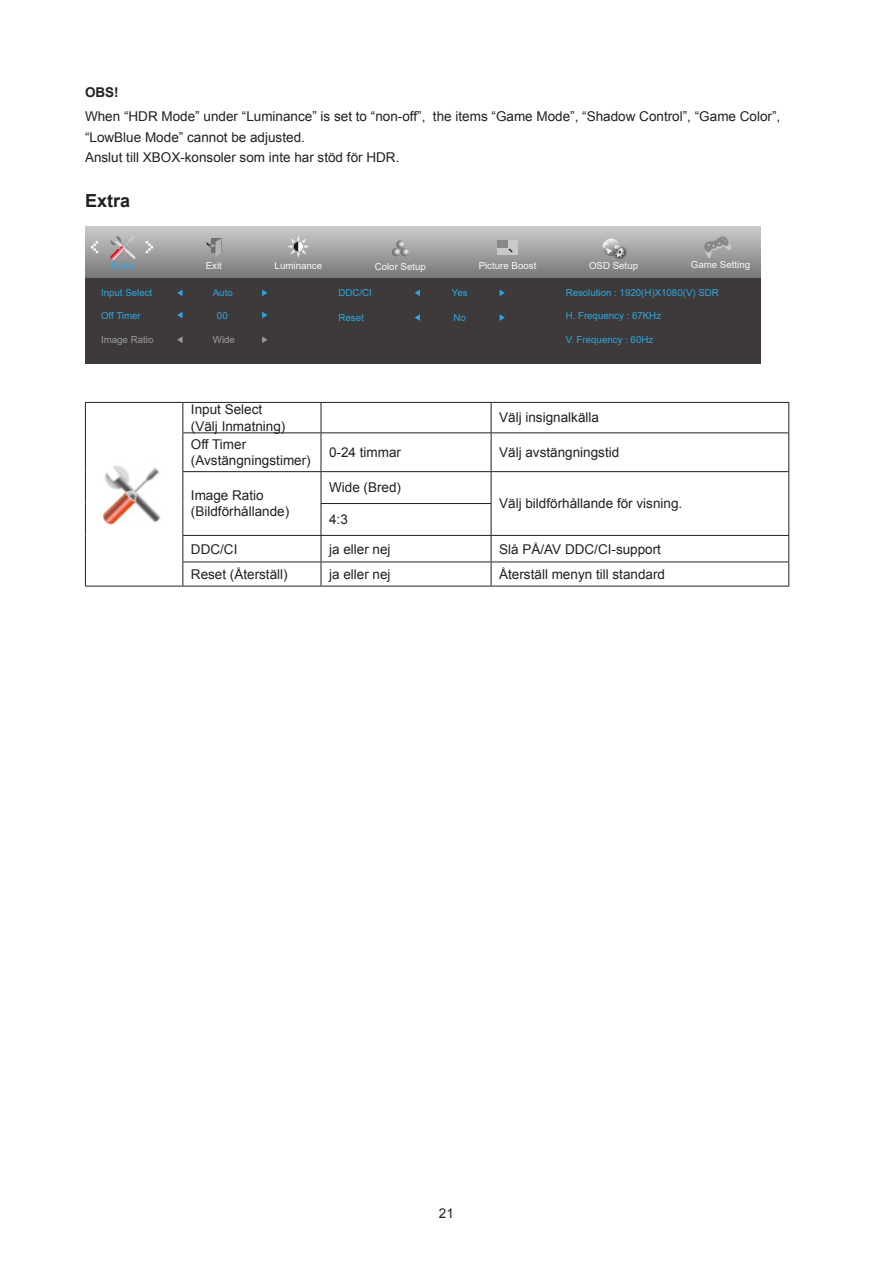
<style>
.page{position:relative;width:893px;height:1263px;background:#fff}
.page>*{position:absolute;margin:0;border:0;box-sizing:border-box;transform-origin:0 0}
.Heading_3{font:700 18px "Arial";color:#231f20}
.无间隔{font:13.5px/16.2px "Arial";color:#231f20}
.正文_text-1{font:13.5px/20.2px "Arial";color:#231f20}
.content_bold{font:700 13.5px "Arial";color:#231f20}
.t1{font:9.75px "Arial";color:#2ca6e0}
.t2{font:9.75px "Arial";color:#f7f7f7}
.t3{font:9.75px "Arial";color:#9a9c9f}
</style>
<div class="page">
<svg style="left:85px;top:226px;width:675px;height:52px;background:#a0a0a1"></svg>
<div style="left:85px;top:278px;width:675px;height:85px;background:#3e3a39"></div>
<div style="left:497px;top:240px;width:21px;height:15px;background:#c8c9ca"></div>
<div style="left:497px;top:240px;width:11px;height:8px;background:#888"></div>
<svg style="left:508px;top:248px;width:5px;height:5px"></svg>
<img style="left:612px;top:244px;width:17px;height:18px">
<svg style="left:602px;top:239px;width:23px;height:18px"></svg>
<svg style="left:206px;top:238px;width:15px;height:19px"></svg>
<svg style="left:287px;top:235px;width:23px;height:23px"></svg>
<svg style="left:392px;top:240px;width:17px;height:16px"></svg>
<svg style="left:177px;top:312px;width:5px;height:6px"></svg>
<svg style="left:262px;top:312px;width:5px;height:6px"></svg>
<svg style="left:177px;top:290px;width:5px;height:6px"></svg>
<svg style="left:262px;top:289px;width:5px;height:7px"></svg>
<svg style="left:415px;top:314px;width:5px;height:7px"></svg>
<svg style="left:500px;top:314px;width:5px;height:7px"></svg>
<svg style="left:415px;top:289px;width:5px;height:7px"></svg>
<svg style="left:500px;top:290px;width:5px;height:6px"></svg>
<svg style="left:91px;top:241px;width:7px;height:12px"></svg>
<svg style="left:146px;top:241px;width:7px;height:12px"></svg>
<svg style="left:109px;top:235px;width:29px;height:25px"></svg>
<svg style="left:704px;top:236px;width:27px;height:22px"></svg>
<svg style="left:177px;top:337px;width:5px;height:6px"></svg>
<svg style="left:262px;top:336px;width:5px;height:7px"></svg>
<hr style="left:85px;top:402px;width:98px;height:1px;background:#231f20">
<hr style="left:85px;top:403px;width:1px;height:30px;background:#231f20">
<hr style="left:183px;top:402px;width:138px;height:1px;background:#231f20">
<svg style="left:182px;top:403px;width:1px;height:29px"></svg>
<hr style="left:321px;top:402px;width:170px;height:1px;background:#231f20">
<svg style="left:321px;top:403px;width:1px;height:29px"></svg>
<hr style="left:491px;top:402px;width:298px;height:1px;background:#231f20">
<svg style="left:491px;top:403px;width:1px;height:29px"></svg>
<svg style="left:788px;top:403px;width:1px;height:29px"></svg>
<hr style="left:85px;top:433px;width:1px;height:39px;background:#231f20">
<hr style="left:182px;top:432px;width:139px;height:1px;background:#231f20">
<hr style="left:182px;top:433px;width:1px;height:38px;background:#231f20">
<hr style="left:321px;top:432px;width:170px;height:1px;background:#231f20">
<hr style="left:321px;top:433px;width:1px;height:38px;background:#231f20">
<hr style="left:491px;top:432px;width:298px;height:1px;background:#231f20">
<hr style="left:491px;top:433px;width:1px;height:38px;background:#231f20">
<hr style="left:788px;top:433px;width:1px;height:38px;background:#231f20">
<hr style="left:85px;top:472px;width:1px;height:31px;background:#231f20">
<hr style="left:182px;top:471px;width:139px;height:1px;background:#231f20">
<hr style="left:182px;top:472px;width:1px;height:31px;background:#231f20">
<hr style="left:321px;top:471px;width:170px;height:1px;background:#231f20">
<hr style="left:321px;top:472px;width:1px;height:31px;background:#231f20">
<hr style="left:491px;top:471px;width:298px;height:1px;background:#231f20">
<hr style="left:491px;top:472px;width:1px;height:31px;background:#231f20">
<hr style="left:788px;top:472px;width:1px;height:31px;background:#231f20">
<hr style="left:85px;top:503px;width:1px;height:32px;background:#231f20">
<hr style="left:182px;top:503px;width:1px;height:32px;background:#231f20">
<hr style="left:321px;top:503px;width:170px;height:1px;background:#231f20">
<hr style="left:321px;top:504px;width:1px;height:31px;background:#231f20">
<hr style="left:491px;top:504px;width:1px;height:31px;background:#231f20">
<hr style="left:788px;top:503px;width:1px;height:32px;background:#231f20">
<hr style="left:182px;top:535px;width:139px;height:1px;background:#231f20">
<hr style="left:321px;top:535px;width:170px;height:1px;background:#231f20">
<hr style="left:491px;top:535px;width:298px;height:1px;background:#231f20">
<svg style="left:85px;top:535px;width:1px;height:51px"></svg>
<hr style="left:182px;top:562px;width:139px;height:1px;background:#231f20">
<svg style="left:182px;top:536px;width:1px;height:50px"></svg>
<hr style="left:321px;top:562px;width:170px;height:1px;background:#231f20">
<svg style="left:321px;top:536px;width:1px;height:50px"></svg>
<hr style="left:491px;top:562px;width:298px;height:1px;background:#231f20">
<svg style="left:491px;top:536px;width:1px;height:50px"></svg>
<svg style="left:788px;top:536px;width:1px;height:50px"></svg>
<hr style="left:85px;top:586px;width:98px;height:1px;background:#231f20">
<hr style="left:183px;top:586px;width:138px;height:1px;background:#231f20">
<hr style="left:321px;top:586px;width:170px;height:1px;background:#231f20">
<hr style="left:491px;top:586px;width:298px;height:1px;background:#231f20">
<img style="left:102px;top:465px;width:59px;height:60px">
<p class="content_bold" style="left:85px;top:83px;width:35px">OBS!</p>
<p class="正文_text-1" style="left:85px;top:107px;width:697px">When “HDR Mode” under “Luminance” is set to “non-off”, the items “Game Mode”, “Shadow Control”, “Game Color”, “LowBlue Mode” cannot be adjusted.<br>Anslut till XBOX-konsoler som inte har stöd för HDR.</p>
<p class="Heading_3" style="left:85px;top:189px;width:47px">Extra</p>
<p class="t1" style="left:112px;top:259px;width:24px">Extra</p>
<p class="t2" style="left:691px;top:258px;width:61px">Game Setting</p>
<p class="t2" style="left:206px;top:259px;width:18px">Exit</p>
<p class="t2" style="left:275px;top:259px;width:49px">Luminance</p>
<p class="t2" style="left:375px;top:260px;width:53px">Color Setup</p>
<p class="t2" style="left:479px;top:259px;width:59px">Picture Boost</p>
<p class="t2" style="left:589px;top:259px;width:51px">OSD Setup</p>
<p class="t1" style="left:101px;top:286px;width:53px">Input Select</p>
<p class="t1" style="left:213px;top:286px;width:21px">Auto</p>
<p class="t1" style="left:101px;top:308px;width:41px">Off Timer</p>
<p class="t1" style="left:217px;top:308px;width:12px">00</p>
<p class="t3" style="left:101px;top:333px;width:54px">Image Ratio</p>
<p class="t3" style="left:213px;top:333px;width:24px">Wide</p>
<p class="t1" style="left:338px;top:286px;width:35px">DDC/CI</p>
<p class="t1" style="left:452px;top:286px;width:17px">Yes</p>
<p class="t1" style="left:566px;top:286px;width:155px">Resolution : 1920(H)X1080(V) SDR</p>
<p class="t1" style="left:566px;top:308px;width:97px">H. Frequency : 67KHz</p>
<p class="t1" style="left:566px;top:333px;width:89px">V. Frequency : 60Hz</p>
<p class="t1" style="left:338px;top:311px;width:27px">Reset</p>
<p class="t1" style="left:454px;top:311px;width:14px">No</p>
<p class="无间隔" style="left:191px;top:402px;width:96px">Input Select (Välj Inmatning)</p>
<p class="正文_text-1" style="left:499px;top:408px;width:101px">Välj insignalkälla</p>
<p class="无间隔" style="left:191px;top:436px;width:121px">Off Timer (Avstängningstimer)</p>
<p class="无间隔" style="left:329px;top:444px;width:74px">0-24 timmar</p>
<p class="无间隔" style="left:499px;top:444px;width:122px">Välj avstängningstid</p>
<p class="无间隔" style="left:191px;top:488px;width:100px">Image Ratio (Bildförhållande)</p>
<p class="无间隔" style="left:329px;top:480px;width:74px">Wide (Bred)</p>
<p class="无间隔" style="left:499px;top:496px;width:185px">Välj bildförhållande för visning.</p>
<p class="正文_text-1" style="left:329px;top:510px;width:20px">4:3</p>
<p class="无间隔" style="left:191px;top:541px;width:48px">DDC/CI</p>
<p class="无间隔" style="left:329px;top:541px;width:63px">ja eller nej</p>
<p class="无间隔" style="left:499px;top:541px;width:163px">Slå PÅ/AV DDC/CI-support</p>
<p class="无间隔" style="left:191px;top:566px;width:98px">Reset (Återställ)</p>
<p class="无间隔" style="left:329px;top:566px;width:63px">ja eller nej</p>
<p class="无间隔" style="left:499px;top:566px;width:167px">Återställ menyn till standard</p>
<p class="正文_text-1" style="left:439px;top:1203px;width:17px">21</p>
</div>
